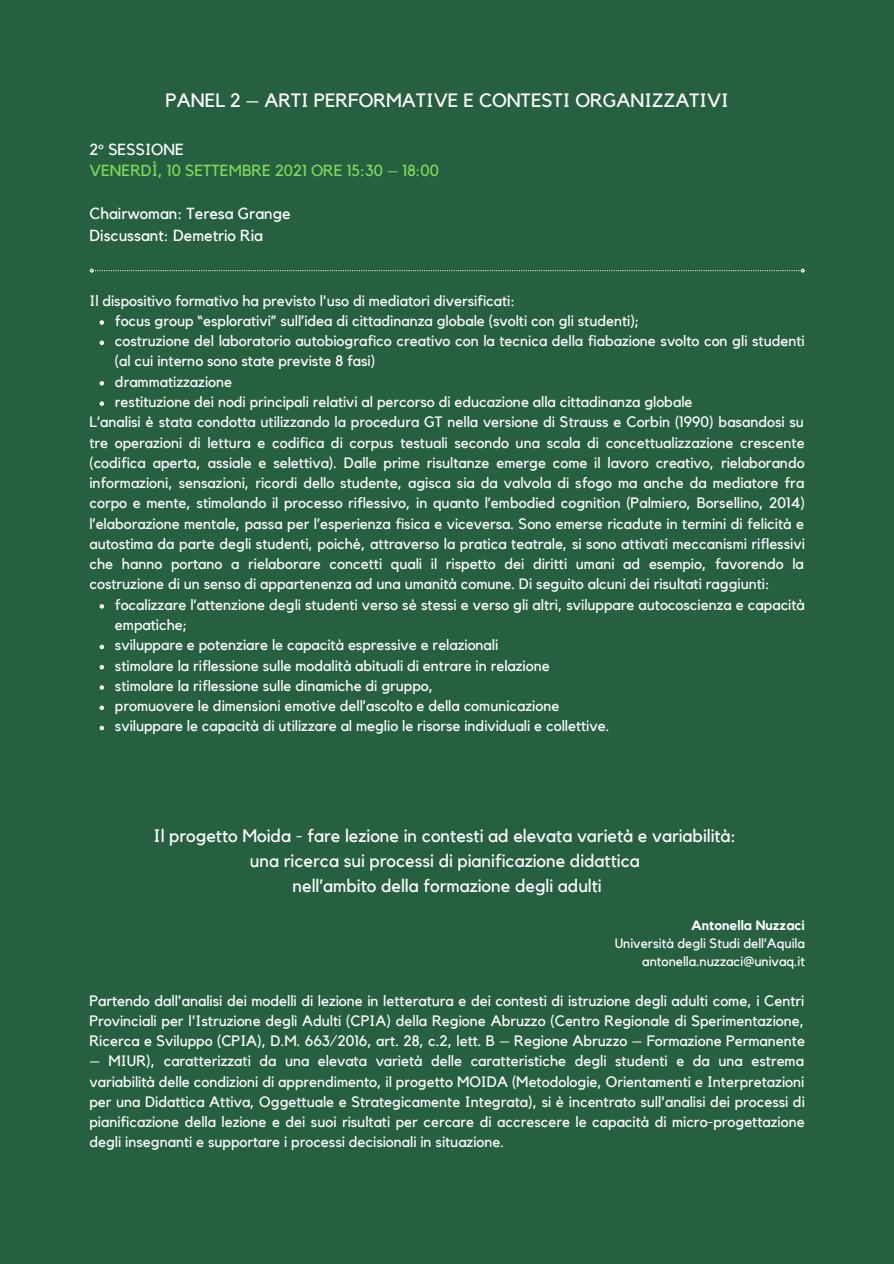
<style>
.page{position:relative;width:894px;height:1264px;background:#fff}
.page>*{position:absolute;margin:0;border:0;box-sizing:border-box;transform-origin:0 0}
.t1{font:19.2px "Kollektif";color:#fdfdfd}
.t2{font:18px/24.8px "Kollektif";color:#fdfdfd;text-align:center}
.t3{font:16.05px/21.5px "Kollektif";color:#fdfdfd}
.t4{font:16.05px "Kollektif";color:#7ed957}
.t5{font:15px/20.2px "Kollektif";color:#fdfdfd;text-align:justify}
.t6{font:13.5px/18px "Kollektif";color:#fdfdfd;text-align:right}
.t7{font:700 13.5px "Kollektif";color:#fdfdfd}
</style>
<div class="page">
<div style="left:0;top:0;width:893px;height:1263px;background:#266041"></div>
<svg style="left:99px;top:320px;width:5px;height:5px"></svg>
<svg style="left:99px;top:340px;width:5px;height:5px"></svg>
<svg style="left:99px;top:381px;width:5px;height:4px"></svg>
<svg style="left:99px;top:401px;width:5px;height:5px"></svg>
<svg style="left:99px;top:604px;width:5px;height:4px"></svg>
<svg style="left:99px;top:644px;width:5px;height:5px"></svg>
<svg style="left:99px;top:665px;width:5px;height:4px"></svg>
<svg style="left:99px;top:685px;width:5px;height:4px"></svg>
<svg style="left:99px;top:705px;width:5px;height:5px"></svg>
<svg style="left:99px;top:725px;width:5px;height:5px"></svg>
<svg style="left:89px;top:268px;width:716px;height:5px"></svg>
<p class="t1" style="left:165px;top:91px;width:564px">PANEL 2 – ARTI PERFORMATIVE E CONTESTI ORGANIZZATIVI</p>
<p class="t3" style="left:89px;top:139px;width:96px">2° SESSIONE</p>
<p class="t4" style="left:89px;top:163px;width:351px">VENERDÌ, 10 SETTEMBRE 2021 ORE 15:30 – 18:00</p>
<p class="t3" style="left:89px;top:203px;width:203px">Chairwoman: Teresa Grange<br>Discussant: Demetrio Ria</p>
<p class="t5" style="left:89px;top:291px;width:427px">Il dispositivo formativo ha previsto l'uso di mediatori diversificati:</p>
<p class="t5" style="left:115px;top:311px;width:691px;text-align:left">focus group “esplorativi” sull’idea di cittadinanza globale (svolti con gli studenti);<br>costruzione del laboratorio autobiografico creativo con la tecnica della fiabazione svolto con gli studenti (al cui interno sono state previste 8 fasi)<br>drammatizzazione<br>restituzione dei nodi principali relativi al percorso di educazione alla cittadinanza globale</p>
<p class="t5" style="left:89px;top:412px;width:716px">L’analisi è stata condotta utilizzando la procedura GT nella versione di Strauss e Corbin (1990) basandosi su tre operazioni di lettura e codifica di corpus testuali secondo una scala di concettualizzazione crescente (codifica aperta, assiale e selettiva). Dalle prime risultanze emerge come il lavoro creativo, rielaborando informazioni, sensazioni, ricordi dello studente, agisca sia da valvola di sfogo ma anche da mediatore fra corpo e mente, stimolando il processo riflessivo, in quanto l’embodied cognition (Palmiero, Borsellino, 2014) l’elaborazione mentale, passa per l’esperienza fisica e viceversa. Sono emerse ricadute in termini di felicità e autostima da parte degli studenti, poiché, attraverso la pratica teatrale, si sono attivati meccanismi riflessivi che hanno portano a rielaborare concetti quali il rispetto dei diritti umani ad esempio, favorendo la costruzione di un senso di appartenenza ad una umanità comune. Di seguito alcuni dei risultati raggiunti:</p>
<p class="t5" style="left:115px;top:595px;width:691px;text-align:left">focalizzare l’attenzione degli studenti verso sè stessi e verso gli altri, sviluppare autocoscienza e capacità empatiche;<br>sviluppare e potenziare le capacità espressive e relazionali<br>stimolare la riflessione sulle modalità abituali di entrare in relazione<br>stimolare la riflessione sulle dinamiche di gruppo,<br>promuovere le dimensioni emotive dell’ascolto e della comunicazione<br>sviluppare le capacità di utilizzare al meglio le risorse individuali e collettive.</p>
<p class="t2" style="left:153px;top:824px;width:583px">Il progetto Moida - fare lezione in contesti ad elevata varietà e variabilità: una ricerca sui processi di pianificazione didattica<br>nell’ambito della formazione degli adulti</p>
<p class="t7" style="left:691px;top:919px;width:115px">Antonella Nuzzaci</p>
<p class="t6" style="left:614px;top:934px;width:192px">Università degli Studi dell’Aquila antonella.nuzzaci@univaq.it</p>
<p class="t5" style="left:89px;top:990px;width:716px">Partendo dall'analisi dei modelli di lezione in letteratura e dei contesti di istruzione degli adulti come, i Centri Provinciali per l'Istruzione degli Adulti (CPIA) della Regione Abruzzo (Centro Regionale di Sperimentazione, Ricerca e Sviluppo (CPIA), D.M. 663/2016, art. 28, c.2, lett. B – Regione Abruzzo – Formazione Permanente</p>
<p class="t5" style="left:89px;top:1051px;width:716px">– MIUR), caratterizzati da una elevata varietà delle caratteristiche degli studenti e da una estrema variabilità delle condizioni di apprendimento, il progetto MOIDA (Metodologie, Orientamenti e Interpretazioni per una Didattica Attiva, Oggettuale e Strategicamente Integrata), si è incentrato sull'analisi dei processi di pianificazione della lezione e dei suoi risultati per cercare di accrescere le capacità di micro-progettazione degli insegnanti e supportare i processi decisionali in situazione.</p>
</div>
